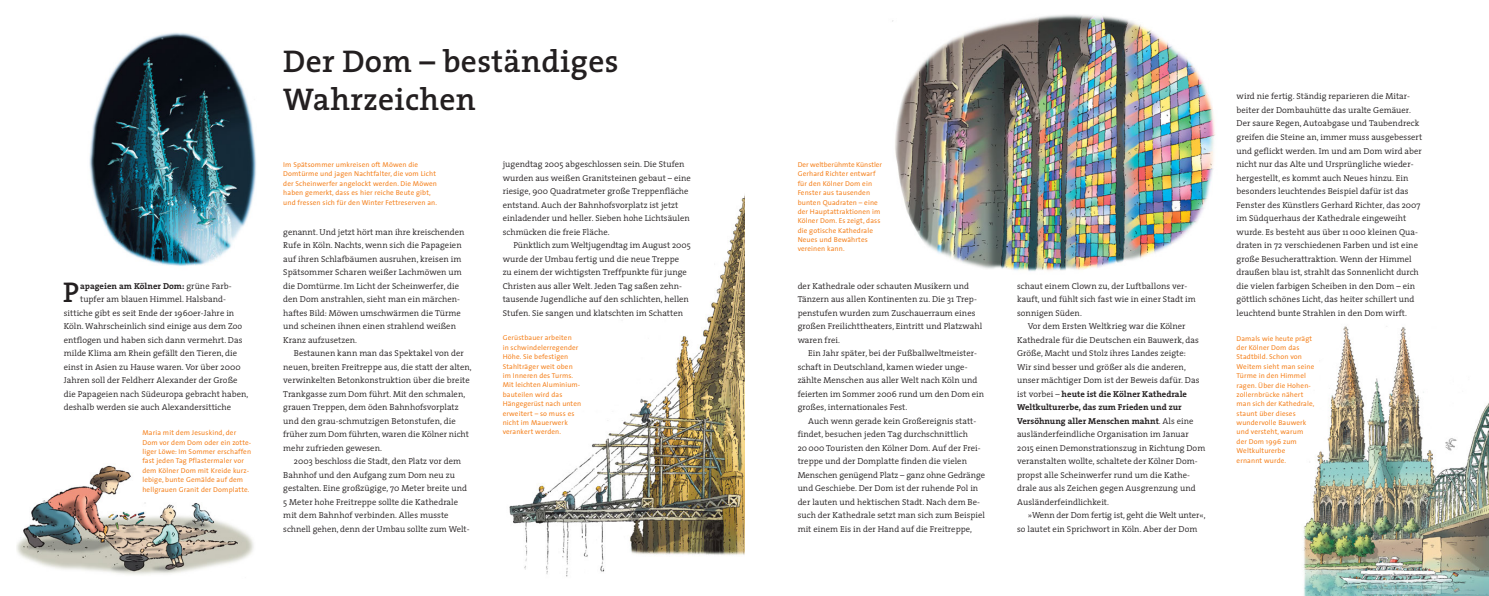
<style>
.page{position:relative;width:1489px;height:596px;background:#fff}
.page>*{position:absolute;margin:0;border:0;box-sizing:border-box;transform-origin:0 0}
.t1{font:600 31.5px/37.5px "The Serif";letter-spacing:.01em;color:#231f20}
.t2{font:600 28.65px "The Serif";color:#231f20}
.t3{font:300 8.62px/13.5px "The Serif";letter-spacing:.005em;color:#231f20}
.t4{font:700 8.62px "The Serif";letter-spacing:.005em;color:#231f20}
.t5{font:7.12px/9.4px "The Sans";letter-spacing:.02em;color:#f5821f}
.s1{font-weight:300}
.s2{font-weight:700}
</style>
<div class="page">
<img style="left:89px;top:33px;width:168px;height:233px">
<img style="left:17px;top:465px;width:237px;height:110px">
<img style="left:509px;top:198px;width:235px;height:379px">
<img style="left:892px;top:14px;width:323px;height:258px">
<img style="left:1303px;top:326px;width:185px;height:269px">
<h1 class="t1" style="left:283px;top:42px;width:337px">Der Dom – beständiges<br>Wahrzeichen</h1>
<p class="t3" style="left:502px;top:157px;width:190px">jugendtag 2005 abgeschlossen sein. Die Stufen wurden aus weißen Granitsteinen gebaut – eine riesige, 900 Quadratmeter große Treppenfläche entstand. Auch der Bahnhofsvorplatz ist jetzt einladender und heller. Sieben hohe Lichtsäulen schmücken die freie Fläche.</p>
<p class="t3" style="left:502px;top:238px;width:189px;text-indent:11px">Pünktlich zum Weltjugendtag im August 2005 wurde der Umbau fertig und die neue Treppe<br>zu einem der wichtigsten Treffpunkte für junge Christen aus aller Welt. Jeden Tag saßen zehn&shy;tausende Jugendliche auf den schlichten, hellen Stufen. Sie sangen und klatschten im Schatten</p>
<p class="t5" style="left:283px;top:159px;width:155px">Im Spätsommer umkreisen oft Möwen die Domtürme und jagen Nachtfalter, die vom Licht der Scheinwerfer angelockt werden. Die Möwen haben gemerkt, dass es hier reiche Beute gibt, und fressen sich für den Winter Fettreserven an.</p>
<p class="t3" style="left:283px;top:224px;width:183px">genannt. Und jetzt hört man ihre kreischenden Rufe in Köln. Nachts, wenn sich die Papageien auf ihren Schlafbäumen ausruhen, kreisen im Spätsommer Scharen weißer Lachmöwen um die Domtürme. Im Licht der Scheinwerfer, die den Dom anstrahlen, sieht man ein märchen&shy;haftes Bild: Möwen umschwärmen die Türme und scheinen ihnen einen strahlend weißen Kranz aufzusetzen.</p>
<p class="t3" style="left:283px;top:346px;width:190px;text-indent:11px">Bestaunen kann man das Spektakel von der neuen, breiten Freitreppe aus, die statt der alten, verwinkelten Betonkonstruktion über die breite Trankgasse zum Dom führt. Mit den schmalen, grauen Treppen, dem öden Bahnhofsvorplatz und den grau-schmutzigen Betonstufen, die früher zum Dom führten, waren die Kölner nicht mehr zufrieden gewesen.</p>
<p class="t3" style="left:283px;top:454px;width:188px;text-indent:11px">2003 beschloss die Stadt, den Platz vor dem Bahnhof und den Aufgang zum Dom neu zu gestalten. Eine großzügige, 70 Meter breite und 5 Meter hohe Freitreppe sollte die Kathedrale mit dem Bahnhof verbinden. Alles musste schnell gehen, denn der Umbau sollte zum Welt-</p>
<h2 class="t2" style="left:63px;top:268px;width:17px">P</h2>
<p class="t4" style="left:80px;top:278px;width:153px">apageien am Kölner Dom: <span class="s1">grüne Farb-</span></p>
<p class="t3" style="left:80px;top:292px;width:147px">tupfer am blauen Himmel. Halsband-</p>
<p class="t3" style="left:64px;top:305px;width:172px">sittiche gibt es seit Ende der 1960er-Jahre in</p>
<p class="t3" style="left:64px;top:319px;width:180px">Köln. Wahrscheinlich sind einige aus dem Zoo</p>
<p class="t3" style="left:64px;top:332px;width:180px">entflogen und haben sich dann vermehrt. Das</p>
<p class="t3" style="left:64px;top:346px;width:175px">milde Klima am Rhein gefällt den Tieren, die</p>
<p class="t3" style="left:64px;top:359px;width:178px">einst in Asien zu Hause waren. Vor über 2000</p>
<p class="t3" style="left:64px;top:373px;width:175px">Jahren soll der Feldherr Alexander der Große</p>
<p class="t3" style="left:64px;top:386px;width:186px">die Papageien nach Südeuropa gebracht haben,</p>
<p class="t3" style="left:64px;top:400px;width:169px">deshalb werden sie auch Alexandersittiche</p>
<p class="t5" style="left:502px;top:333px;width:80px">Gerüstbauer arbeiten<br>in schwindelerregender<br>Höhe. Sie befestigen<br>Stahlträger weit oben im Inneren des Turms.<br>Mit leichten Aluminium&shy;bauteilen wird das<br>Hängegerüst nach unten erweitert – so muss es nicht im Mauerwerk</p>
<p class="t5" style="left:142px;top:427px;width:95px">Maria mit dem Jesuskind, der</p>
<p class="t5" style="left:502px;top:426px;width:60px">verankert werden.</p>
<p class="t5" style="left:142px;top:437px;width:110px">Dom vor dem Dom oder ein zotte&shy;liger Löwe: Im Sommer erschaffen fast jeden Tag Pflastermaler vor dem Kölner Dom mit Kreide kurz&shy;lebige, bunte Gemälde auf dem hellgrauen Granit der Domplatte.</p>
<p class="t5" style="left:797px;top:159px;width:86px">Der weltberühmte Künstler<br>Gerhard Richter entwarf für den Kölner Dom ein<br>Fenster aus tausenden bunten Quadraten – eine der Hauptattraktionen im<br>Kölner Dom. Es zeigt, dass die gotische Kathedrale<br>Neues und Bewährtes vereinen kann.</p>
<p class="t3" style="left:797px;top:278px;width:186px">der Kathedrale oder schauten Musikern und Tänzern aus allen Kontinenten zu. Die 31 Trep&shy;penstufen wurden zum Zuschauerraum eines großen Freilichttheaters, Eintritt und Platzwahl waren frei.</p>
<p class="t3" style="left:797px;top:346px;width:188px;text-indent:11px">Ein Jahr später, bei der Fußballweltmeister&shy;schaft in Deutschland, kamen wieder unge&shy;zählte Menschen aus aller Welt nach Köln und feierten im Sommer 2006 rund um den Dom ein großes, internationales Fest.</p>
<p class="t3" style="left:797px;top:413px;width:189px;text-indent:11px">Auch wenn gerade kein Großereignis statt&shy;findet, besuchen jeden Tag durchschnittlich 20000 Touristen den Kölner Dom. Auf der Frei&shy;treppe und der Domplatte finden die vielen Menschen genügend Platz – ganz ohne Gedränge und Geschiebe. Der Dom ist der ruhende Pol in der lauten und hektischen Stadt. Nach dem Be&shy;such der Kathedrale setzt man sich zum Beispiel mit einem Eis in der Hand auf die Freitreppe,</p>
<p class="t3" style="left:1017px;top:278px;width:180px">schaut einem Clown zu, der Luftballons ver&shy;kauft, und fühlt sich fast wie in einer Stadt im sonnigen Süden.</p>
<p class="t3" style="left:1017px;top:319px;width:190px;text-indent:11px">Vor dem Ersten Weltkrieg war die Kölner Kathedrale für die Deutschen ein Bauwerk, das Größe, Macht und Stolz ihres Landes zeigte:<br>Wir sind besser und größer als die anderen, unser mächtiger Dom ist der Beweis dafür. Das ist vorbei – <span class="s2">heute ist die Kölner Kathedrale Weltkulturerbe, das zum Frieden und zur Versöhnung aller Menschen mahnt</span>. Als eine ausländerfeindliche Organisation im Januar 2015 einen Demonstrationszug in Richtung Dom veranstalten wollte, schaltete der Kölner Dom&shy;propst alle Scheinwerfer rund um die Kathe&shy;drale aus als Zeichen gegen Ausgrenzung und Ausländerfeindlichkeit.</p>
<p class="t3" style="left:1017px;top:508px;width:190px;text-indent:11px">»Wenn der Dom fertig ist, geht die Welt unter«, so lautet ein Sprichwort in Köln. Aber der Dom</p>
<p class="t3" style="left:1236px;top:89px;width:187px">wird nie fertig. Ständig reparieren die Mitar&shy;beiter der Dombauhütte das uralte Gemäuer.<br>Der saure Regen, Autoabgase und Taubendreck greifen die Steine an, immer muss ausgebessert und geflickt werden. Im und am Dom wird aber nicht nur das Alte und Ursprüngliche wieder&shy;hergestellt, es kommt auch Neues hinzu. Ein besonders leuchtendes Beispiel dafür ist das Fenster des Künstlers Gerhard Richter, das 2007 im Südquerhaus der Kathedrale eingeweiht wurde. Es besteht aus über 11000 kleinen Qua&shy;draten in 72 verschiedenen Farben und ist eine große Besucherattraktion. Wenn der Himmel draußen blau ist, strahlt das Sonnenlicht durch die vielen farbigen Scheiben in den Dom – ein göttlich schönes Licht, das heiter schillert und leuchtend bunte Strahlen in den Dom wirft.</p>
<p class="t5" style="left:1236px;top:333px;width:79px">Damals wie heute prägt der Kölner Dom das<br>Stadtbild. Schon von<br>Weitem sieht man seine<br>Türme in den Himmel ragen. Über die Hohen&shy;zollernbrücke nähert man sich der Kathedrale, staunt über dieses wundervolle Bauwerk und versteht, warum der Dom 1996 zum<br>Weltkulturerbe<br>ernannt wurde.</p>
</div>
